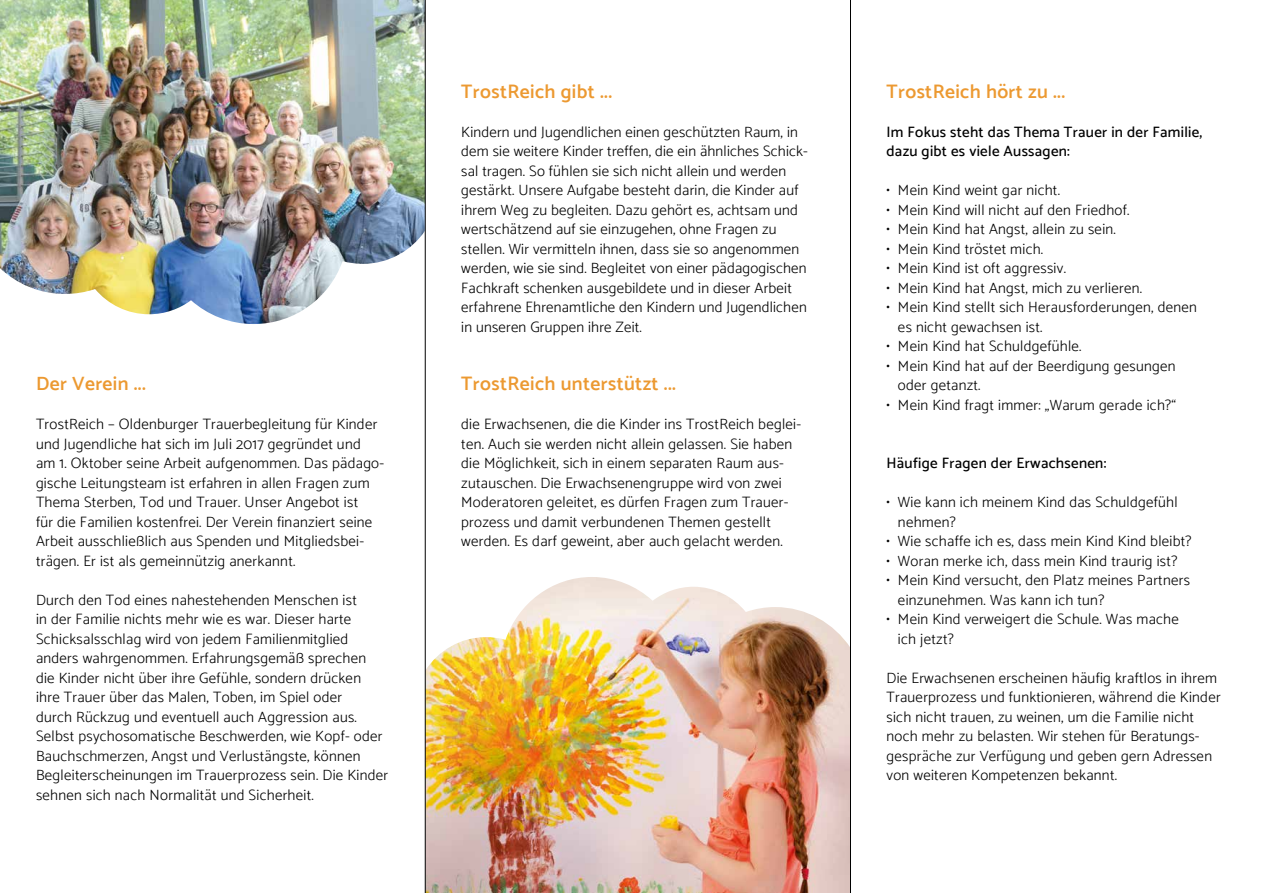
<style>
.page{position:relative;width:1263px;height:893px;background:#fff}
.page>*{position:absolute;margin:0;border:0;box-sizing:border-box;transform-origin:0 0}
.t1{font:600 19.5px "Catamaran";letter-spacing:.02em;color:#ec9931}
.t2{font:300 15px/19.5px "Catamaran";letter-spacing:.02em;color:#000}
.t3{font:500 15px/19.5px "Catamaran";letter-spacing:.02em;color:#000}
</style>
<div class="page">
<img style="left:426px;top:577px;width:424px;height:316px">
<img style="left:0;top:0;width:425px;height:324px">
<hr style="left:425px;top:0;width:1px;height:893px;background:#000">
<hr style="left:850px;top:0;width:1px;height:893px;background:#000">
<h1 class="t1" style="left:36px;top:372px;width:111px">Der Verein ...</h1>
<p class="t2" style="left:36px;top:414px;width:350px">TrostReich – Oldenburger Trauerbegleitung für Kinder und Jugendliche hat sich im Juli 2017 gegründet und<br>am 1. Oktober seine Arbeit aufgenommen. Das pädago&shy;gische Leitungsteam ist erfahren in allen Fragen zum Thema Sterben, Tod und Trauer. Unser Angebot ist<br>für die Familien kostenfrei. Der Verein finanziert seine Arbeit ausschließlich aus Spenden und Mitgliedsbei&shy;trägen. Er ist als gemeinnützig anerkannt.</p>
<p class="t2" style="left:36px;top:590px;width:354px">Durch den Tod eines nahestehenden Menschen ist<br>in der Familie nichts mehr wie es war. Dieser harte Schicksalsschlag wird von jedem Familienmitglied anders wahrgenommen. Erfahrungsgemäß sprechen die Kinder nicht über ihre Gefühle, sondern drücken ihre Trauer über das Malen, Toben, im Spiel oder<br>durch Rückzug und eventuell auch Aggression aus.<br>Selbst psychosomatische Beschwerden, wie Kopf- oder Bauchschmerzen, Angst und Verlustängste, können Begleiterscheinungen im Trauerprozess sein. Die Kinder sehnen sich nach Normalität und Sicherheit.</p>
<h1 class="t1" style="left:461px;top:79px;width:152px">TrostReich gibt ...</h1>
<p class="t2" style="left:461px;top:122px;width:348px">Kindern und Jugendlichen einen geschützten Raum, in dem sie weitere Kinder treffen, die ein ähnliches Schick&shy;sal tragen. So fühlen sie sich nicht allein und werden gestärkt. Unsere Aufgabe besteht darin, die Kinder auf ihrem Weg zu begleiten. Dazu gehört es, achtsam und wertschätzend auf sie einzugehen, ohne Fragen zu stellen. Wir vermitteln ihnen, dass sie so angenommen werden, wie sie sind. Begleitet von einer pädagogischen Fachkraft schenken ausgebildete und in dieser Arbeit erfahrene Ehrenamtliche den Kindern und Jugendlichen in unseren Gruppen ihre Zeit.</p>
<h1 class="t1" style="left:461px;top:372px;width:216px">TrostReich unterstützt ...</h1>
<p class="t2" style="left:461px;top:414px;width:341px">die Erwachsenen, die die Kinder ins TrostReich beglei&shy;ten. Auch sie werden nicht allein gelassen. Sie haben die Möglichkeit, sich in einem separaten Raum aus&shy;zutauschen. Die Erwachsenengruppe wird von zwei Moderatoren geleitet, es dürfen Fragen zum Trauer&shy;prozess und damit verbundenen Themen gestellt werden. Es darf geweint, aber auch gelacht werden.</p>
<h1 class="t1" style="left:886px;top:79px;width:180px">TrostReich hört zu ...</h1>
<p class="t3" style="left:886px;top:122px;width:317px">Im Fokus steht das Thema Trauer in der Familie, dazu gibt es viele Aussagen:</p>
<p class="t2" style="left:886px;top:180px;width:175px">• Mein Kind weint gar nicht.</p>
<p class="t2" style="left:886px;top:200px;width:245px">• Mein Kind will nicht auf den Friedhof.</p>
<p class="t2" style="left:886px;top:219px;width:231px">• Mein Kind hat Angst, allein zu sein.</p>
<p class="t2" style="left:886px;top:239px;width:158px">• Mein Kind tröstet mich.</p>
<p class="t2" style="left:886px;top:258px;width:181px">• Mein Kind ist oft aggressiv.</p>
<p class="t2" style="left:886px;top:278px;width:257px">• Mein Kind hat Angst, mich zu verlieren.</p>
<p class="t2" style="left:898px;top:297px;width:300px;text-indent:-11px">• Mein Kind stellt sich Herausforderungen, denen es nicht gewachsen ist.</p>
<p class="t2" style="left:886px;top:336px;width:197px">• Mein Kind hat Schuldgefühle.</p>
<p class="t2" style="left:898px;top:356px;width:279px;text-indent:-11px">• Mein Kind hat auf der Beerdigung gesungen oder getanzt.</p>
<p class="t2" style="left:886px;top:395px;width:291px">• Mein Kind fragt immer: „Warum gerade ich?“</p>
<p class="t3" style="left:886px;top:453px;width:221px">Häufige Fragen der Erwachsenen:</p>
<p class="t2" style="left:898px;top:492px;width:281px;text-indent:-11px">• Wie kann ich meinem Kind das Schuldgefühl nehmen?</p>
<p class="t2" style="left:886px;top:531px;width:307px">• Wie schaffe ich es, dass mein Kind Kind bleibt?</p>
<p class="t2" style="left:886px;top:551px;width:292px">• Woran merke ich, dass mein Kind traurig ist?</p>
<p class="t2" style="left:898px;top:570px;width:294px;text-indent:-11px">• Mein Kind versucht, den Platz meines Partners einzunehmen. Was kann ich tun?</p>
<p class="t2" style="left:898px;top:609px;width:282px;text-indent:-11px">• Mein Kind verweigert die Schule. Was mache ich jetzt?</p>
<p class="t2" style="left:886px;top:668px;width:336px">Die Erwachsenen erscheinen häufig kraftlos in ihrem Trauerprozess und funktionieren, während die Kinder sich nicht trauen, zu weinen, um die Familie nicht noch mehr zu belasten. Wir stehen für Beratungs&shy;gespräche zur Verfügung und geben gern Adressen von weiteren Kompetenzen bekannt.</p>
</div>
